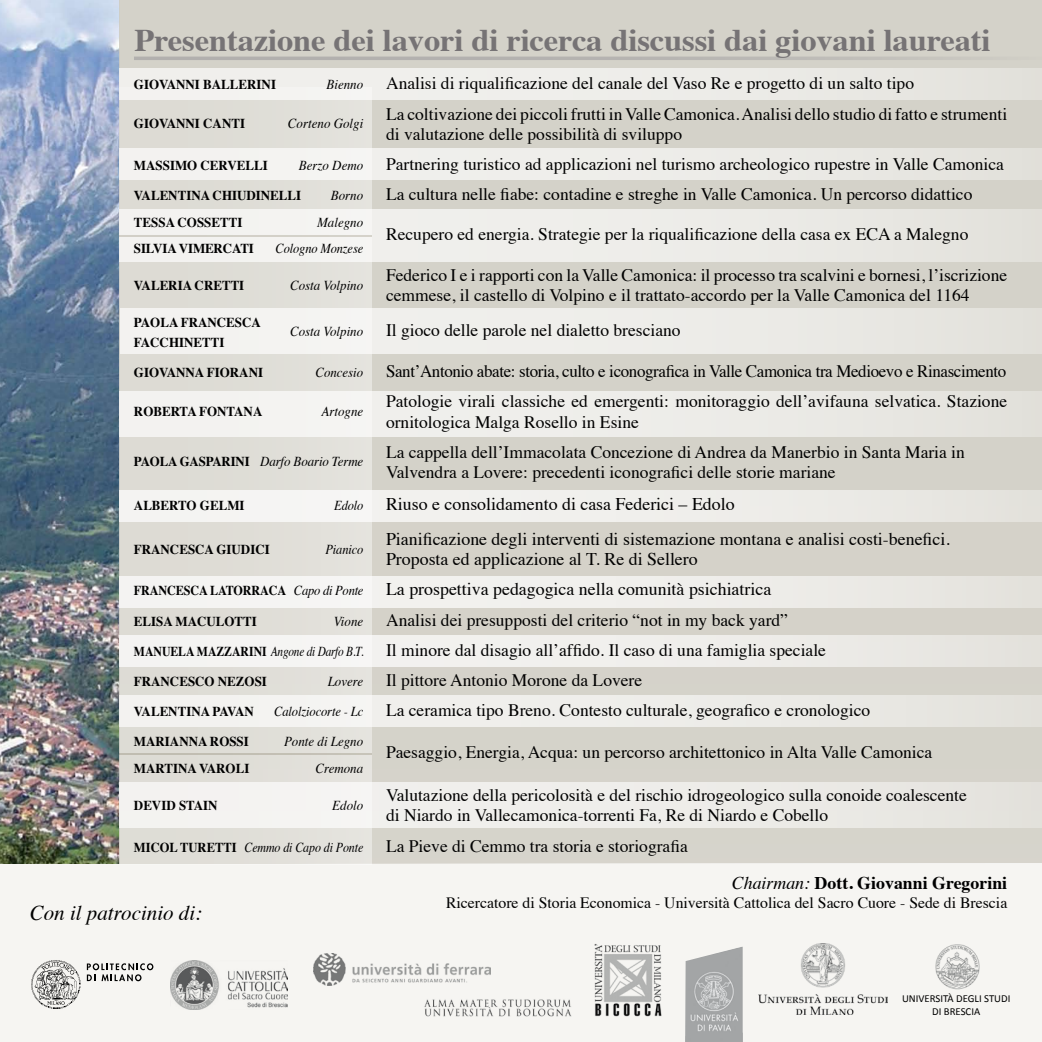
<style>
.page{position:relative;width:1042px;height:1042px;background:#fff}
.page>*{position:absolute;margin:0;border:0;box-sizing:border-box;transform-origin:0 0}
.t1{font:700 31.5px "Times";letter-spacing:-.005em;color:#767375}
.t2{font:italic 21px "Times";color:#000}
.t3{font:17.85px/20.1px "Times";color:#000}
.t4{font:700 17.85px "Times";color:#000}
.t5{font:17.5px/20.1px "Times";color:#000}
.t6{font:17.5px "Times";letter-spacing:-.02em;color:#000}
.t7{font:15.75px "Times";color:#000}
.t8{font:700 13.65px "Times";color:#000;scale:.95 1}
.t9{font:italic 13.65px "Times";color:#000;scale:.95 1}
.t10{font:italic 13.65px "Times";letter-spacing:-.02em;color:#000;scale:.83 1}
.t11{font:italic 13.65px "Times";color:#000;scale:.92 1}
.t12{font:italic 13.65px "Times";color:#000;scale:.88 1}
.t13{font:700 13.65px "Times";color:#000;scale:.89 1}
.t14{font:italic 13.65px "Times";color:#000;scale:.91 1}
.t15{font:italic 13.65px "Times";color:#000;scale:.94 1}
.t16{font:10.67px/12.8px "Calibri";color:#000;text-align:center}
.s1{font-weight:700;font-style:normal}
.s2{font-weight:400;font-style:italic}
</style>
<div class="page">
<img style="left:0;top:0;width:119px;height:865px">
<div style="left:119px;top:0;width:923px;height:1042px;background:#d4d2c9"></div>
<div style="left:0;top:865px;width:1042px;height:177px;background:#f6f5f2"></div>
<hr style="left:134px;top:57px;width:908px;height:3px;background:#a5a3a4">
<div style="left:119px;top:69px;width:923px;height:31px;background:linear-gradient(to right,#f3f2f0,#e6e5e0)"></div>
<div style="left:119px;top:148px;width:923px;height:31px;background:#edece8"></div>
<div style="left:119px;top:209px;width:923px;height:53px;background:#edece8"></div>
<div style="left:120px;top:308px;width:922px;height:46px;background:#edece8"></div>
<div style="left:119px;top:391px;width:923px;height:45px;background:#edece8"></div>
<svg style="left:371px;top:490px;width:671px;height:31px;background:#edece8"></svg>
<svg style="left:371px;top:576px;width:671px;height:31px;background:#edece8"></svg>
<svg style="left:371px;top:635px;width:671px;height:31px;background:#edece8"></svg>
<div style="left:119px;top:695px;width:923px;height:31px;background:#edece9"></div>
<div style="left:119px;top:782px;width:923px;height:46px;background:#eeece9"></div>
<img style="left:685px;top:946px;width:58px;height:96px">
<svg style="left:31px;top:960px;width:50px;height:49px"></svg>
<svg style="left:87px;top:963px;width:66px;height:18px"></svg>
<img style="left:170px;top:960px;width:118px;height:49px">
<img style="left:424px;top:999px;width:147px;height:18px">
<img style="left:314px;top:953px;width:177px;height:32px">
<img style="left:758px;top:943px;width:130px;height:71px">
<img style="left:935px;top:944px;width:45px;height:46px">
<img style="left:594px;top:944px;width:68px;height:73px">
<svg style="left:119px;top:87px;width:252px;height:778px"></svg>
<hr style="left:119px;top:754px;width:252px;height:1px;background:#dedcd5">
<hr style="left:119px;top:235px;width:252px;height:1px;background:#dedcd5">
<h1 class="t1" style="left:134px;top:10px;width:858px">PRESENTAZIONE DEI LAVORI DI RICERCA DISCUSSI DAI GIOVANI LAUREATI</h1>
<p class="t8" style="left:134px;top:72px;width:151px">GIOVANNI BALLERINI</p>
<p class="t9" style="left:326px;top:73px;width:40px">Bienno</p>
<p class="t5" style="left:386px;top:72px;width:529px">Analisi di riqualificazione del canale del Vaso Re e progetto di un salto tipo</p>
<p class="t8" style="left:134px;top:111px;width:118px">GIOVANNI CANTI</p>
<p class="t9" style="left:288px;top:112px;width:81px">Corteno Golgi</p>
<p class="t5" style="left:386px;top:102px;width:623px">La coltivazione dei piccoli frutti in Valle Camonica. Analisi dello studio di fatto e strumenti di valutazione delle possibilità di sviluppo</p>
<p class="t8" style="left:134px;top:152px;width:142px">MASSIMO CERVELLI</p>
<p class="t9" style="left:299px;top:153px;width:69px">Berzo Demo</p>
<p class="t5" style="left:386px;top:152px;width:619px">Partnering turistico ad applicazioni nel turismo archeologico rupestre in Valle Camonica</p>
<p class="t8" style="left:134px;top:182px;width:178px">VALENTINA CHIUDINELLI</p>
<p class="t9" style="left:331px;top:183px;width:36px">Borno</p>
<p class="t5" style="left:386px;top:182px;width:588px">La cultura nelle fiabe: contadine e streghe in Valle Camonica. Un percorso didattico</p>
<p class="t8" style="left:134px;top:210px;width:116px">TESSA COSSETTI</p>
<p class="t9" style="left:317px;top:211px;width:50px">Malegno</p>
<p class="t5" style="left:386px;top:222px;width:584px">Recupero ed energia. Strategie per la riqualificazione della casa ex ECA a Malegno</p>
<p class="t8" style="left:134px;top:235px;width:128px">SILVIA VIMERCATI</p>
<p class="t14" style="left:276px;top:237px;width:98px">Cologno Monzese</p>
<p class="t8" style="left:134px;top:272px;width:118px">VALERIA CRETTI</p>
<p class="t9" style="left:290px;top:273px;width:78px">Costa Volpino</p>
<p class="t5" style="left:386px;top:263px;width:623px">Federico I e i rapporti con la Valle Camonica: il processo tra scalvini e bornesi, l’iscrizione cemmese, il castello di Volpino e il trattato-accordo per la Valle Camonica del 1164</p>
<p class="t8" style="left:134px;top:309px;width:135px">PAOLA FRANCESCA</p>
<p class="t9" style="left:290px;top:319px;width:78px">Costa Volpino</p>
<p class="t5" style="left:386px;top:318px;width:296px">Il gioco delle parole nel dialetto bresciano</p>
<p class="t8" style="left:134px;top:330px;width:97px">FACCHINETTI</p>
<p class="t8" style="left:134px;top:360px;width:137px">GIOVANNA FIORANI</p>
<p class="t15" style="left:315px;top:361px;width:52px">Concesio</p>
<p class="t6" style="left:386px;top:355px;width:622px">Sant’Antonio abate: storia, culto e iconografica in Valle Camonica tra Medioevo e Rinascimento</p>
<p class="t8" style="left:134px;top:398px;width:137px">ROBERTA FONTANA</p>
<p class="t9" style="left:321px;top:400px;width:45px">Artogne</p>
<p class="t5" style="left:386px;top:390px;width:623px">Patologie virali classiche ed emergenti: monitoraggio dell’avifauna selvatica. Stazione ornitologica Malga Rosello in Esine</p>
<p class="t9" style="left:134px;top:450px;width:243px"><span class="s1">PAOLA GASPARINI</span> Darfo Boario Terme</p>
<p class="t5" style="left:386px;top:440px;width:580px">La cappella dell’Immacolata Concezione di Andrea da Manerbio in Santa Maria in<br>Valvendra a Lovere: precedenti iconografici delle storie mariane</p>
<p class="t8" style="left:134px;top:492px;width:118px">ALBERTO GELMI</p>
<p class="t14" style="left:334px;top:494px;width:34px">Edolo</p>
<p class="t3" style="left:386px;top:493px;width:350px">Riuso e consolidamento di casa Federici – Edolo</p>
<p class="t8" style="left:134px;top:536px;width:144px">FRANCESCA GIUDICI</p>
<p class="t14" style="left:325px;top:537px;width:43px">Pianico</p>
<p class="t3" style="left:386px;top:528px;width:565px">Pianificazione degli interventi di sistemazione montana e analisi costi-benefici.<br>Proposta ed applicazione al T. Re di Sellero</p>
<p class="t13" style="left:134px;top:578px;width:259px">FRANCESCA LATORRACA <span class="s2">Capo di Ponte</span></p>
<p class="t3" style="left:386px;top:578px;width:387px">La prospettiva pedagogica nella comunità psichiatrica</p>
<p class="t8" style="left:134px;top:608px;width:131px">ELISA MACULOTTI</p>
<p class="t9" style="left:334px;top:609px;width:32px">Vione</p>
<p class="t5" style="left:386px;top:608px;width:403px">Analisi dei presupposti del criterio “not in my back yard”</p>
<p class="t10" style="left:134px;top:639px;width:278px"><span class="s1">MANUELA MAZZARINI</span> Angone di Darfo B.T.</p>
<p class="t5" style="left:386px;top:638px;width:441px">Il minore dal disagio all’affido. Il caso di una famiglia speciale</p>
<p class="t8" style="left:134px;top:668px;width:141px">FRANCESCO NEZOSI</p>
<p class="t9" style="left:328px;top:669px;width:39px">Lovere</p>
<p class="t5" style="left:386px;top:668px;width:258px">Il pittore Antonio Morone da Lovere</p>
<p class="t11" style="left:134px;top:699px;width:251px"><span class="s1">VALENTINA PAVAN</span> Calolziocorte - Lc</p>
<p class="t5" style="left:386px;top:698px;width:486px">La ceramica tipo Breno. Contesto culturale, geografico e cronologico</p>
<p class="t8" style="left:134px;top:728px;width:122px">MARIANNA ROSSI</p>
<p class="t9" style="left:284px;top:729px;width:85px">Ponte di Legno</p>
<p class="t5" style="left:386px;top:740px;width:548px">Paesaggio, Energia, Acqua: un percorso architettonico in Alta Valle Camonica</p>
<p class="t8" style="left:134px;top:755px;width:123px">MARTINA VAROLI</p>
<p class="t9" style="left:315px;top:757px;width:52px">Cremona</p>
<p class="t8" style="left:134px;top:792px;width:90px">DEVID STAIN</p>
<p class="t9" style="left:332px;top:793px;width:34px">Edolo</p>
<p class="t5" style="left:386px;top:783px;width:582px">Valutazione della pericolosità e del rischio idrogeologico sulla conoide coalescente di Niardo in Vallecamonica-torrenti Fa, Re di Niardo e Cobello</p>
<p class="t12" style="left:134px;top:836px;width:262px"><span class="s1">MIC OL TURETTI</span> Cemmo di Capo di Ponte</p>
<p class="t5" style="left:386px;top:835px;width:303px">La Pieve di Cemmo tra storia e storiografia</p>
<p class="t4" style="left:732px;top:865px;width:277px"><span class="s2">Chairman:</span> DOTT. GIOVANNI GREGORINI</p>
<p class="t7" style="left:446px;top:887px;width:563px">Ricercatore di Storia Economica - Università Cattolica del Sacro Cuore - Sede di Brescia</p>
<p class="t2" style="left:30px;top:895px;width:174px">Con il patrocinio di:</p>
<p class="t16" style="left:902px;top:992px;width:110px">UNIVERSITÀ DEGLI STU DI<br>DI BRESCIA</p>
</div>
